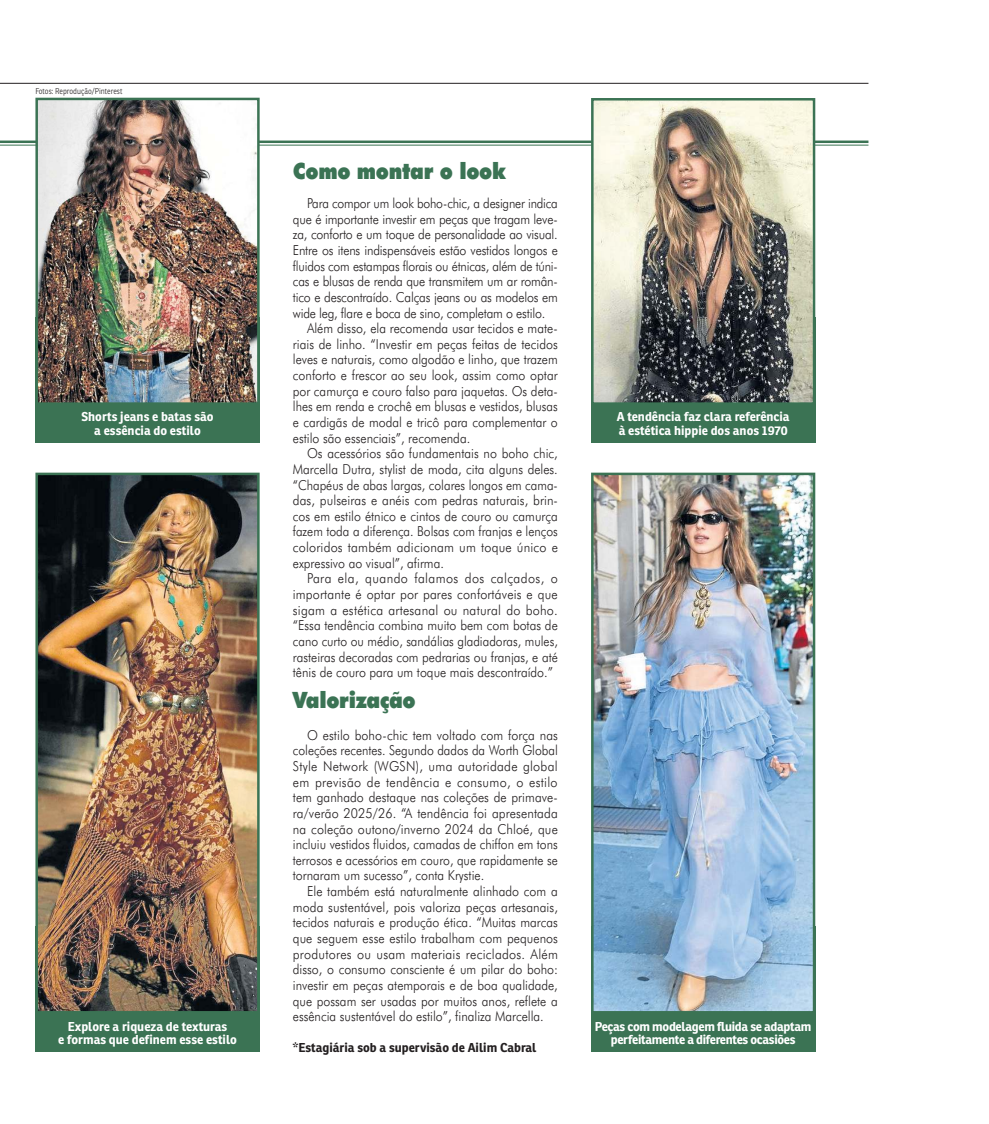
<style>
.page{position:relative;width:989px;height:1124px;background:#fff}
.page>*{position:absolute;margin:0;border:0;box-sizing:border-box;transform-origin:0 0}
.t1{font:900 22.5px "Futura BT";letter-spacing:-.015em;color:#3b7354;scale:.9 1}
.t2{font:300 13.75px/15.6px "Futura BT";color:#231f20;text-align:justify;scale:.9 1}
.t3{font:300 13.75px/15.6px "Futura BT";color:#231f20;text-align:justify;scale:.91 1}
.t4{font:300 13.75px "Futura BT";color:#231f20;scale:.89 1}
.t5{font:300 13.75px "Futura BT";color:#231f20;scale:.88 1}
.t6{font:300 13.75px "Futura BT";letter-spacing:.02em;color:#231f20;scale:.92 1}
.t7{font:300 13.75px "Futura BT";color:#231f20;scale:.92 1}
.t8{font:300 13.75px "Futura BT";letter-spacing:.03em;color:#231f20;scale:.92 1}
.t9{font:700 12.5px/13.8px "Ronnia";color:#fff;text-align:center}
.t10{font:700 12.5px/13.8px "Ronnia";letter-spacing:-.025em;color:#fff;text-align:center}
.t11{font:700 12.5px "Ronnia";color:#231f20}
.t12{font:300 8.12px "Ronnia";color:#231f20;scale:.9 1}
</style>
<div class="page">
<div style="left:591px;top:317px;width:224px;height:125px;background:#3b7354"></div>
<div style="left:35px;top:317px;width:225px;height:126px;background:#3b7354"></div>
<div style="left:591px;top:925px;width:224px;height:126px;background:#3b7354"></div>
<div style="left:35px;top:926px;width:225px;height:126px;background:#3b7354"></div>
<div style="left:0;top:140px;width:868px;height:5px;background:#f7f9f8"></div>
<hr style="left:0;top:140px;width:868px;height:3px;background:#3b7354">
<hr style="left:0;top:145px;width:868px;height:1px;background:#3b7354">
<hr style="left:0;top:83px;width:868px;height:1px;background:#231f20">
<img style="left:39px;top:102px;width:217px;height:299px">
<div style="left:35px;top:98px;width:225px;height:307px;border:3px solid #3b7354"></div>
<img style="left:39px;top:476px;width:217px;height:533px">
<div style="left:35px;top:472px;width:225px;height:541px;border:3px solid #3b7354"></div>
<img style="left:595px;top:102px;width:216px;height:299px">
<div style="left:591px;top:98px;width:224px;height:307px;border:3px solid #3b7354"></div>
<img style="left:595px;top:476px;width:216px;height:533px">
<div style="left:591px;top:472px;width:224px;height:541px;border:3px solid #3b7354"></div>
<p class="t12" style="left:35px;top:88px;width:98px">Fotos: Reprodução/Pinterest</p>
<p class="t9" style="left:81px;top:410px;width:134px">Shorts jeans e batas são a essência do estilo</p>
<p class="t9" style="left:58px;top:1020px;width:180px">Explore a riqueza de texturas<br>e formas que definem esse estilo</p>
<h1 class="t1" style="left:293px;top:162px;width:238px">Como montar o look</h1>
<p class="t4" style="left:307px;top:197px;width:283px">Para compor um look boho-chic, a designer indica</p>
<p class="t2" style="left:293px;top:212px;width:296px">que é importante investir em peças que tragam leve-</p>
<p class="t2" style="left:293px;top:228px;width:296px">za, conforto e um toque de personalidade ao visual.</p>
<p class="t2" style="left:293px;top:243px;width:296px">Entre os itens indispensáveis estão vestidos longos e</p>
<p class="t4" style="left:293px;top:260px;width:299px">fluidos com estampas florais ou étnicas, além de túni-</p>
<p class="t2" style="left:293px;top:274px;width:296px">cas e blusas de renda que transmitem um ar român-</p>
<p class="t2" style="left:293px;top:290px;width:296px">tico e descontraído. Calças jeans ou as modelos em</p>
<p class="t2" style="left:293px;top:306px;width:282px">wide leg, flare e boca de sino, completam o estilo.</p>
<p class="t2" style="left:307px;top:321px;width:280px">Além disso, ela recomenda usar tecidos e mate-</p>
<p class="t2" style="left:293px;top:337px;width:296px">riais de linho. “Investir em peças feitas de tecidos</p>
<p class="t2" style="left:293px;top:353px;width:296px">leves e naturais, como algodão e linho, que trazem</p>
<p class="t2" style="left:293px;top:368px;width:296px">conforto e frescor ao seu look, assim como optar</p>
<p class="t2" style="left:293px;top:384px;width:296px">por camurça e couro falso para jaquetas. Os deta-</p>
<p class="t5" style="left:293px;top:401px;width:302px">lhes em renda e crochê em blusas e vestidos, blusas</p>
<p class="t2" style="left:293px;top:415px;width:296px">e cardigãs de modal e tricô para complementar o</p>
<p class="t2" style="left:293px;top:431px;width:198px">estilo são essenciais”, recomenda.</p>
<p class="t2" style="left:307px;top:446px;width:280px">Os acessórios são fundamentais no boho chic,</p>
<p class="t2" style="left:293px;top:462px;width:296px">Marcella Dutra, stylist de moda, cita alguns deles.</p>
<p class="t5" style="left:293px;top:479px;width:302px">“Chapéus de abas largas, colares longos em cama-</p>
<p class="t3" style="left:293px;top:493px;width:293px">das, pulseiras e anéis com pedras naturais, brin-</p>
<p class="t2" style="left:293px;top:509px;width:296px">cos em estilo étnico e cintos de couro ou camurça</p>
<p class="t4" style="left:293px;top:526px;width:299px">fazem toda a diferença. Bolsas com franjas e lenços</p>
<p class="t7" style="left:293px;top:541px;width:290px">coloridos também adicionam um toque único e</p>
<p class="t2" style="left:293px;top:556px;width:169px">expressivo ao visual”, afirma.</p>
<p class="t8" style="left:307px;top:572px;width:274px">Para ela, quando falamos dos calçados, o</p>
<p class="t3" style="left:293px;top:587px;width:292px">importante é optar por pares confortáveis e que</p>
<p class="t6" style="left:293px;top:604px;width:289px">sigam a estética artesanal ou natural do boho.</p>
<p class="t2" style="left:293px;top:618px;width:296px">“Essa tendência combina muito bem com botas de</p>
<p class="t5" style="left:293px;top:635px;width:302px">cano curto ou médio, sandálias gladiadoras, mules,</p>
<p class="t2" style="left:293px;top:649px;width:296px">rasteiras decoradas com pedrarias ou franjas, e até</p>
<p class="t2" style="left:293px;top:665px;width:290px">tênis de couro para um toque mais descontraído.”</p>
<h1 class="t1" style="left:293px;top:690px;width:138px">Valorização</h1>
<p class="t3" style="left:293px;top:728px;width:293px;text-indent:14px">O estilo boho-chic tem voltado com força nas coleções recentes. Segundo dados da Worth Global Style Network (WGSN), uma autoridade global em previsão de tendência e consumo, o estilo tem ganhado destaque nas coleções de primave&shy;ra/verão 2025/26. “A tendência foi apresentada na coleção outono/inverno 2024 da Chloé, que incluiu vestidos fluidos, camadas de chiffon em tons terrosos e acessórios em couro, que rapidamente se tornaram um sucesso”, conta Krystie.</p>
<p class="t2" style="left:293px;top:884px;width:296px;text-indent:14px">Ele também está naturalmente alinhado com a moda sustentável, pois valoriza peças artesanais, tecidos naturais e produção ética. “Muitas marcas que seguem esse estilo trabalham com pequenos produtores ou usam materiais reciclados. Além disso, o consumo consciente é um pilar do boho: investir em peças atemporais e de boa qualidade, que possam ser usadas por muitos anos, reflete a essência sustentável do estilo”, finaliza Marcella.</p>
<p class="t11" style="left:293px;top:1042px;width:245px">*Estagiária sob a supervisão de Ailim Cabral</p>
<p class="t9" style="left:616px;top:410px;width:174px;text-align:left">A tendência faz clara referência à estética hippie dos anos 1970</p>
<p class="t10" style="left:595px;top:1020px;width:218px">Peças com modelagem fluida se adaptam perfeitamente a diferentes ocasiões</p>
</div>
